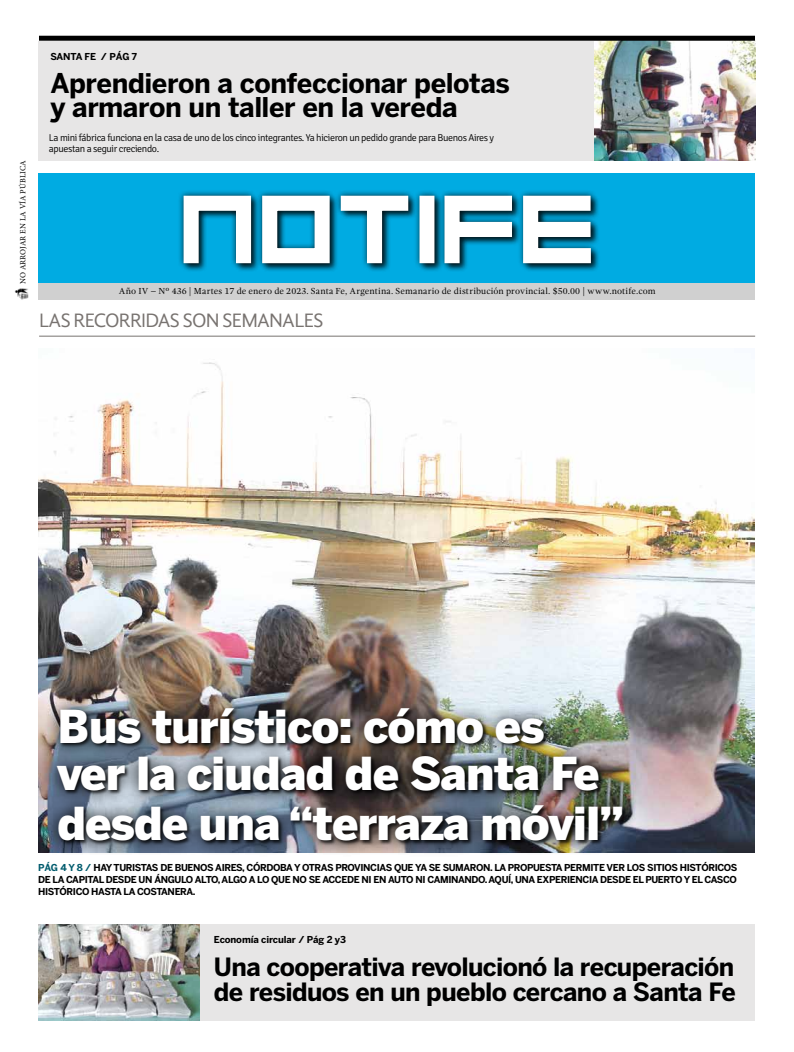
<style>
.page{position:relative;width:794px;height:1052px;background:#fff}
.page>*{position:absolute;margin:0;border:0;box-sizing:border-box;transform-origin:0 0}
.t1{font:900 45px/48.5px "Benton Sans";letter-spacing:-.02em;color:#fff}
.t2{font:700 27px/24px "Benton Sans";letter-spacing:-.02em;color:#000}
.t3{font:700 25px/25px "Benton Sans";letter-spacing:-.025em;color:#000}
.t4{font:20px "Gandhi Sans";letter-spacing:-.04em;color:#787370}
.t5{font:300 10px/11px "Signika";letter-spacing:-.035em;color:#000}
.t6{font:700 9.5px/12px "Benton Sans";letter-spacing:-.04em;color:#000;text-align:justify}
.t7{font:700 9.5px "Benton Sans";letter-spacing:-.01em;color:#000}
.t8{font:9px "Gandhi Serif";letter-spacing:.015em;color:#000}
.t9{font:8px "Minion Pro";letter-spacing:.01em;color:#000}
.s1{color:#005b6d}
</style>
<div class="page">
<div style="left:39px;top:173px;width:716px;height:110px;background:#00abe2"></div>
<img style="left:14px;top:288px;width:14px;height:12px">
<div style="left:182px;top:194px;width:418px;height:79px;background:#000;opacity:.75"></div>
<div style="left:177px;top:189px;width:420px;height:80px;background:#000;opacity:.75"></div>
<svg style="left:183px;top:195px;width:409px;height:69px"></svg>
<div style="left:419px;top:196px;width:15px;height:67px;background:#fff;border:2px solid #fff"></div>
<div style="left:39px;top:284px;width:716px;height:16px;background:#d0d0d0"></div>
<div style="left:39px;top:41px;width:716px;height:119px;background:#e7e6e6"></div>
<div style="left:38px;top:924px;width:716px;height:96px;background:#e7e6e6"></div>
<img style="left:38px;top:362px;width:716px;height:490px">
<hr style="left:39px;top:336px;width:716px;height:1px;background:#787370">
<img style="left:42px;top:693px;width:596px;height:160px">
<img style="left:594px;top:41px;width:161px;height:119px">
<div style="left:39px;top:36px;width:716px;height:5px;background:#000"></div>
<img style="left:39px;top:924px;width:161px;height:96px">
<p class="t9" style="left:18px;top:284px;width:125px;rotate:-90deg">No arrojar en la vía pública</p>
<p class="t7" style="left:50px;top:51px;width:88px">SANTA FE / PÁG 7</p>
<h2 class="t2" style="left:50px;top:71px;width:461px">APRENDIERON A CONFECCIONAR PELOTAS<br>Y ARMARON UN TALLER EN LA VEREDA</h2>
<p class="t5" style="left:49px;top:133px;width:447px">La mini fábrica funciona en la casa de uno de los cinco integrantes. Ya hicieron un pedido grande para Buenos Aires y apuestan a seguir creciendo.</p>
<p class="t8" style="left:119px;top:286px;width:538px">Año IV – Nº 436 | Martes 17 de enero de 2023. Santa Fe, Argentina. Semanario de distribución provincial. $50.00 | www.notife.com</p>
<h3 class="t4" style="left:39px;top:309px;width:286px">LAS RECORRIDAS SON SEMANALES</h3>
<h1 class="t1" style="left:57px;top:702px;width:568px">Bus turístico: cómo es<br>ver la ciudad de Santa Fe desde una “terraza móvil”</h1>
<p class="t6" style="left:38px;top:861px;width:700px"><span class="s1">PÁG 4 Y 8 /</span> HAY TURISTAS DE BUENOS AIRES, CÓRDOBA Y OTRAS PROVINCIAS QUE YA SE SU MARON. LA PROPU ESTA PERMITE VER LOS SITIOS HISTÓRICOS DE LA CAPITAL DESDE UN ÁNGULO ALTO, ALGO A LO QUE NO SE ACCEDE NI EN AUTO NI CAMINANDO. AQUÍ, UNA EXPERIENCIA DESDE EL PUERTO Y EL CASCO HISTÓRICO HASTA LA COSTANERA.</p>
<p class="t7" style="left:214px;top:933px;width:134px">ECONOMÍA CIRCULAR / PÁG 2 Y3</p>
<h3 class="t3" style="left:214px;top:954px;width:523px">UNA COOPERATIVA REVOLUCIONÓ LA RECUPERACIÓN<br>DE RESIDUOS EN UN PUEBLO CERCANO A SANTA FE</h3>
</div>
